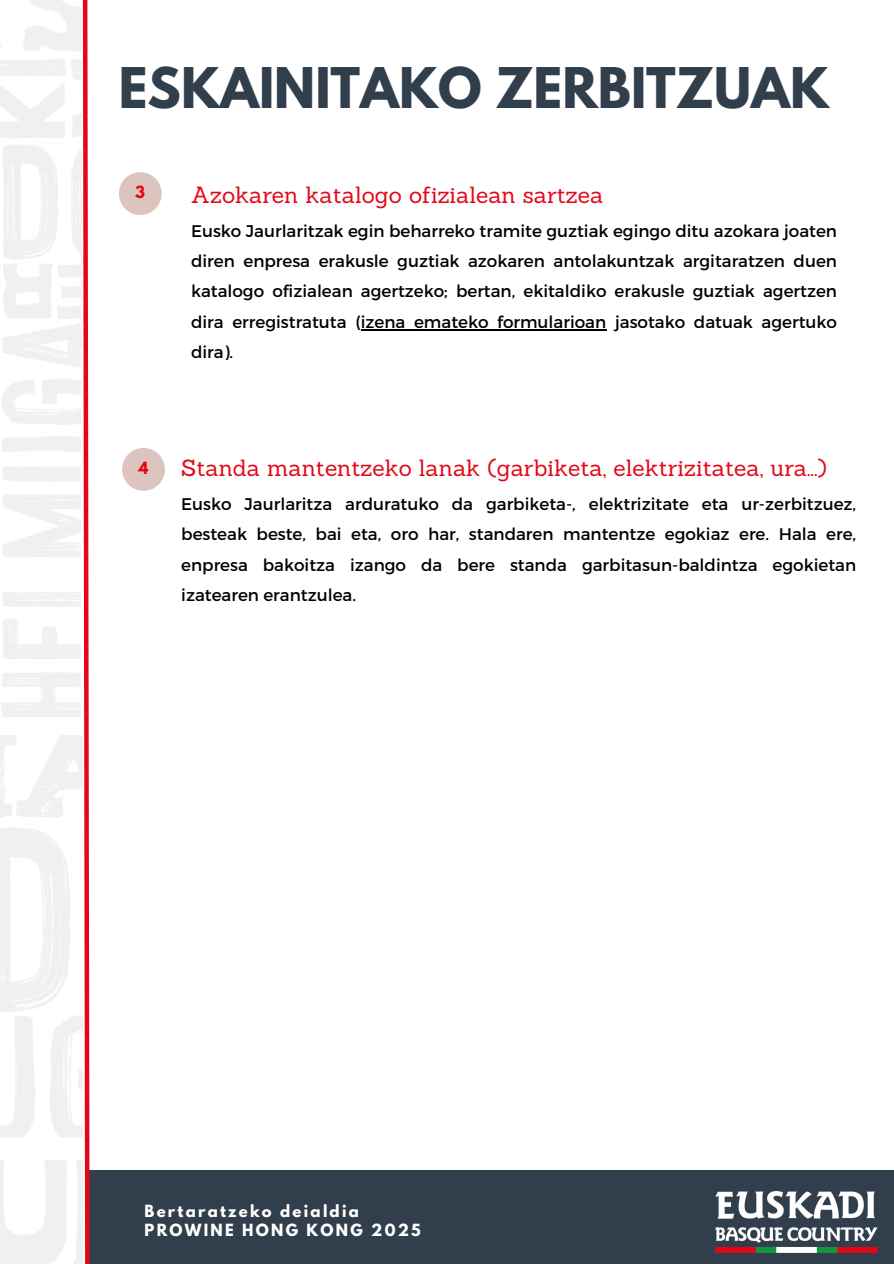
<style>
.page{position:relative;width:894px;height:1264px;background:#fff}
.page>*{position:absolute;margin:0;border:0;box-sizing:border-box;transform-origin:0 0}
.t1{font:700 49.65px "League Spartan";color:#303f4b}
.t2{font:22.8px "Sanchez";color:#e30717}
.t3{font:16.8px/30.3px "Montserrat";color:#000;text-align:justify}
.t4{font:700 14.85px "League Spartan";letter-spacing:.15em;color:#fff}
.t5{font:700 14.85px "League Spartan";color:#e30717}
</style>
<div class="page">
<div style="left:86px;top:1170px;width:807px;height:93px;background:#303f4b"></div>
<img style="left:715px;top:1191px;width:162px;height:61px">
<svg style="left:81px;top:0;width:9px;height:1263px"></svg>
<div style="left:119px;top:172px;width:43px;height:43px;background:#dcc5be;border-radius:50%"></div>
<hr style="left:360px;top:329px;width:246px;height:1px;background:#000">
<div style="left:122px;top:448px;width:43px;height:43px;background:#dcc5be;border-radius:50%"></div>
<p class="t1" style="left:119px;top:63px;width:711px">ESKAINITAKO ZERBITZUAK</p>
<h2 class="t5" style="left:135px;top:185px;width:11px">3</h2>
<p class="t2" style="left:191px;top:180px;width:413px">Azokaren katalogo ofizialean sartzea</p>
<p class="t3" style="left:191px;top:215px;width:647px">Eusko Jaurlaritzak egin beharreko tramite guztiak egingo ditu azokara joaten diren enpresa erakusle guztiak azokaren antolakuntzak argitaratzen duen katalogo ofizialean agertzeko; bertan, ekitaldiko erakusle guztiak agertzen dira erregistratuta (izena emateko formularioan jasotako datuak agertuko dira).</p>
<h2 class="t5" style="left:138px;top:460px;width:11px">4</h2>
<p class="t2" style="left:181px;top:453px;width:647px">Standa mantentzeko lanak (garbiketa, elektrizitatea, ura...)</p>
<p class="t3" style="left:181px;top:488px;width:676px">Eusko Jaurlaritza arduratuko da garbiketa-, elektrizitate eta ur-zerbitzuez, besteak beste, bai eta, oro har, standaren mantentze egokiaz ere. Hala ere, enpresa bakoitza izango da bere standa garbitasun-baldintza egokietan izatearen erantzulea.</p>
<p class="t4" style="left:144px;top:1203px;width:216px">Bertaratzeko deialdia</p>
<h1 class="t4" style="left:144px;top:1222px;width:277px">PROWINE HONG KONG 2025</h1>
<p class="t4" style="left:144px;top:1222px;width:227px">Enero - Marzo de 2020</p>
</div>
